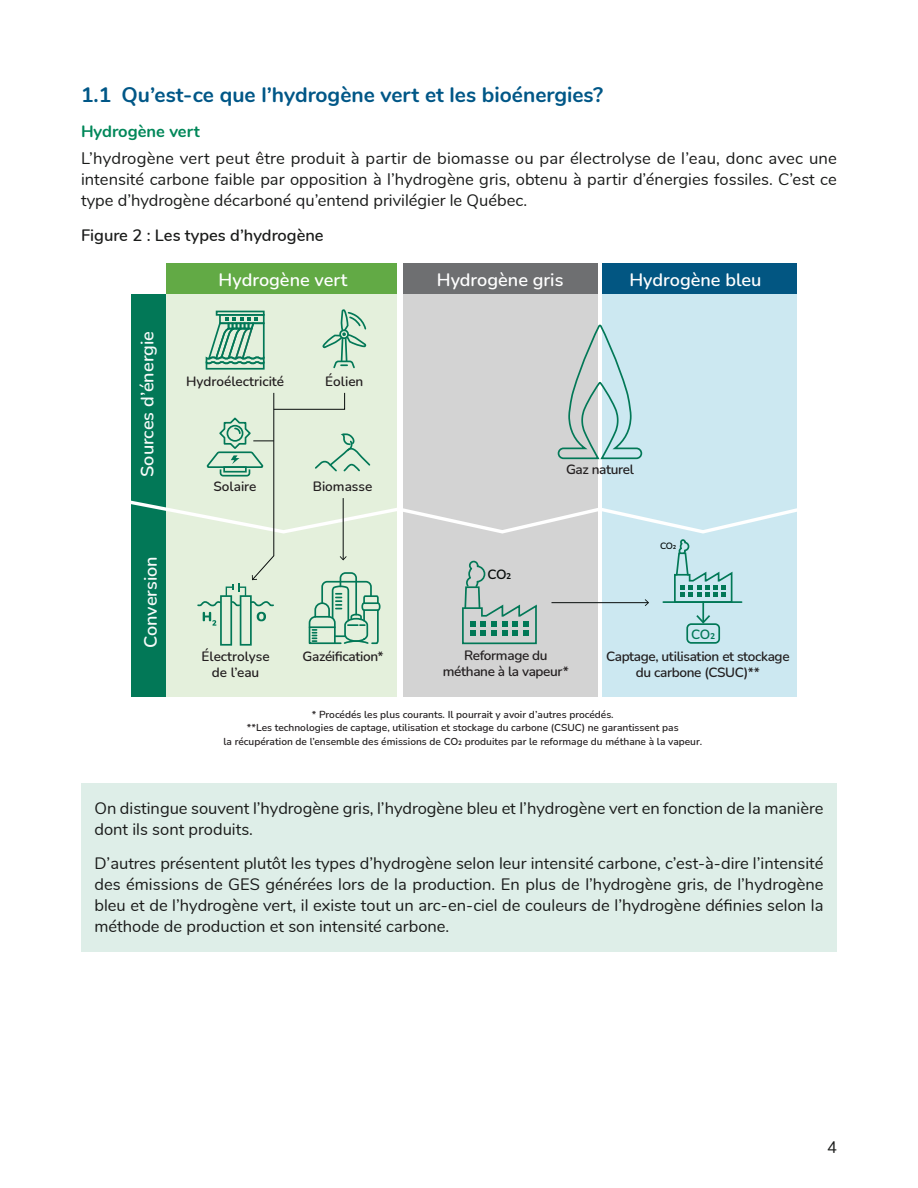
<style>
.page{position:relative;width:918px;height:1188px;background:#fff}
.page>*{position:absolute;margin:0;border:0;box-sizing:border-box;transform-origin:0 0}
.H3_numéroté{font:700 21px "Nunito";color:#005787}
.t1{font:600 18.15px "Nunito";color:#fff}
.t2{font:600 18.15px "Nunito";color:#f6faf9}
.P_encadré{font:16.5px/21px "Nunito";color:#1a1b1a;text-align:justify}
.Titre_figure{font:600 16.5px "Nunito";color:#1a1b1a}
.t3{font:700 16.5px "Nunito";color:#008759}
.t4{font:600 13.5px/16.2px "Nunito";letter-spacing:-.025em;color:#231f20;text-align:center}
.t5{font:600 13.5px/16.2px "Nunito";color:#231f20;text-align:center}
.t6{font:600 13.5px "Nunito";color:#027857}
.t7{font:600 13.5px "Nunito";color:#080d0c}
.t8{font:600 10.2px/13.5px "Nunito";color:#231f20;text-align:center}
.t9{font:600 9.3px "Nunito";color:#080d0c}
</style>
<div class="page">
<div style="left:81px;top:783px;width:756px;height:71px;background:#deeee8"></div>
<div style="left:81px;top:839px;width:756px;height:112px;background:#deeee8"></div>
<div style="left:166px;top:294px;width:230px;height:402px;background:#e4f0dc"></div>
<div style="left:403px;top:294px;width:194px;height:402px;background:#d3d3d3"></div>
<div style="left:603px;top:294px;width:194px;height:402px;background:#cce8f1"></div>
<div style="left:166px;top:264px;width:230px;height:30px;background:#62aa45"></div>
<div style="left:403px;top:264px;width:194px;height:30px;background:#6e6f71"></div>
<div style="left:603px;top:264px;width:194px;height:30px;background:#025682"></div>
<div style="left:132px;top:294px;width:34px;height:402px;background:#027857"></div>
<svg style="left:131px;top:309px;width:666px;height:336px"></svg>
<p class="H3_numéroté" style="left:81px;top:79px;width:524px">1.1 Qu’est-ce que l’hydrogène vert et les bioénergies?</p>
<h4 class="t3" style="left:81px;top:119px;width:120px">Hydrogène vert</h4>
<p class="P_encadré" style="left:81px;top:147px;width:758px">L’hydrogène vert peut être produit à partir de biomasse ou par électrolyse de l’eau, donc avec une intensité carbone faible par opposition à l’hydrogène gris, obtenu à partir d’énergies fossiles. C’est ce type d’hydrogène décarboné qu’entend privilégier le Québec.</p>
<p class="Titre_figure" style="left:81px;top:223px;width:244px">Figure 2 : Les types d’hydrogène</p>
<p class="t1" style="left:219px;top:267px;width:130px">Hydrogène vert</p>
<p class="t1" style="left:437px;top:267px;width:128px">Hydrogène gris</p>
<p class="t1" style="left:629px;top:267px;width:134px">Hydrogène bleu</p>
<p class="t2" style="left:134px;top:477px;width:147px;rotate:-90deg">Sources d’énergie</p>
<p class="t2" style="left:138px;top:648px;width:93px;rotate:-90deg">Conversion</p>
<p class="t5" style="left:186px;top:372px;width:100px">Hydroélectricité</p>
<p class="t4" style="left:325px;top:372px;width:40px">Éolien</p>
<p class="t4" style="left:566px;top:461px;width:69px">Gaz naturel</p>
<p class="t5" style="left:213px;top:477px;width:45px">Solaire</p>
<p class="t5" style="left:313px;top:478px;width:61px">Biomasse</p>
<p class="t9" style="left:660px;top:540px;width:18px">CO₂</p>
<p class="t7" style="left:488px;top:564px;width:25px">CO₂</p>
<p class="t6" style="left:691px;top:625px;width:25px">CO₂</p>
<p class="t5" style="left:202px;top:647px;width:70px">Électrolyse de l’eau</p>
<p class="t4" style="left:303px;top:647px;width:83px">Gazéification*</p>
<p class="t4" style="left:443px;top:647px;width:128px">Reformage du méthane à la vapeur*</p>
<p class="t4" style="left:606px;top:647px;width:185px">Captage, utilisation et stockage du carbone (CSUC)**</p>
<p class="t8" style="left:223px;top:707px;width:480px">* Procédés les plus courants. Il pourrait y avoir d’autres procédés.<br>**Les technologies de captage, utilisation et stockage du carbone (CSUC) ne garantissent pas<br>la récupération de l’ensemble des émissions de CO₂ produites par le reformage du méthane à la vapeur.</p>
<p class="P_encadré" style="left:94px;top:796px;width:730px">On distingue souvent l’hydrogène gris, l’hydrogène bleu et l’hydrogène vert en fonction de la manière dont ils sont produits.</p>
<p class="P_encadré" style="left:94px;top:852px;width:731px">D’autres présentent plutôt les types d’hydrogène selon leur intensité carbone, c’est-à-dire l’intensité des émissions de GES générées lors de la production. En plus de l’hydrogène gris, de l’hydrogène bleu et de l’hydrogène vert, il existe tout un arc-en-ciel de couleurs de l’hydrogène définies selon la méthode de production et son intensité carbone.</p>
<p class="P_encadré" style="left:827px;top:1136px;width:11px">4</p>
</div>
